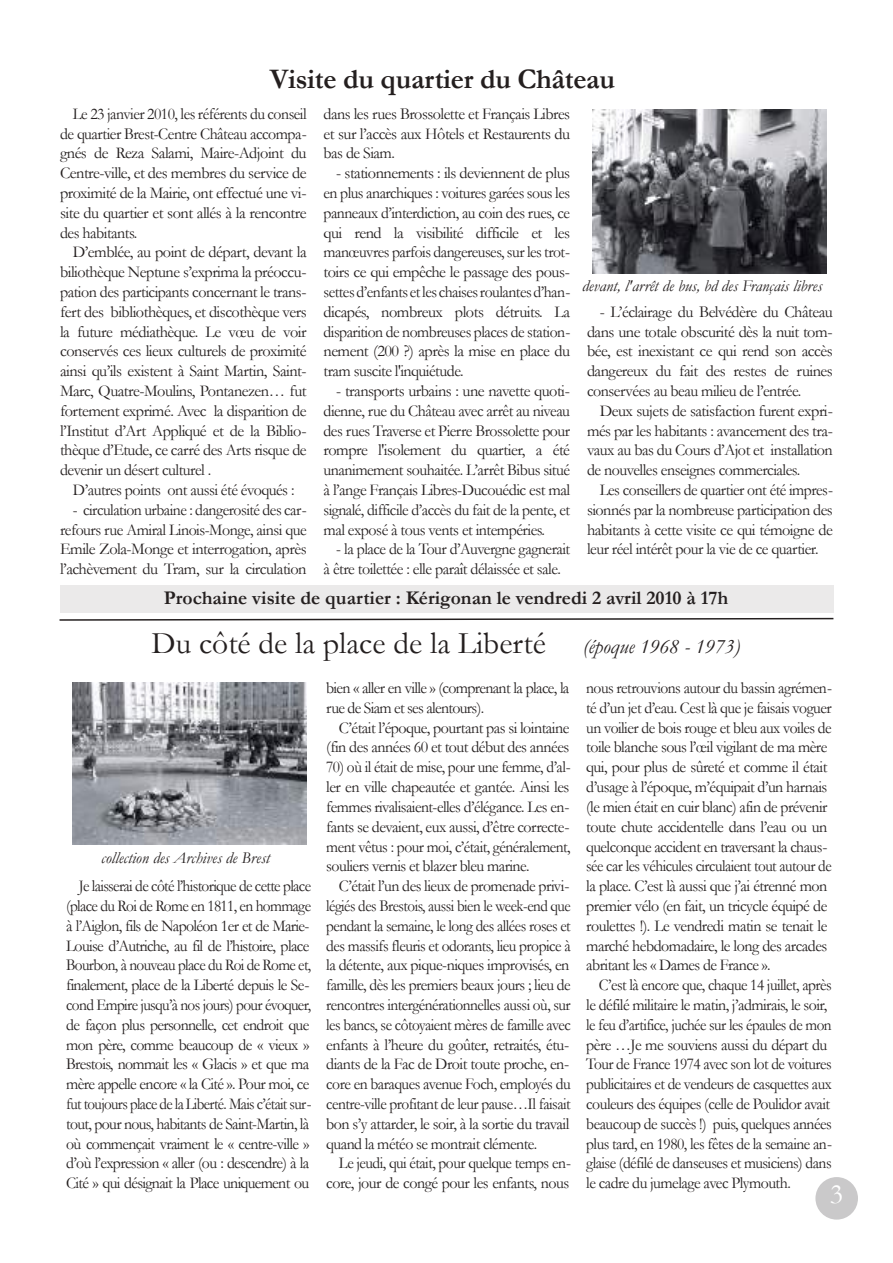
<style>
.page{position:relative;width:893px;height:1263px;background:#fff}
.page>*{position:absolute;margin:0;border:0;box-sizing:border-box;transform-origin:0 0}
.t1{font:31.5px "Garamond";color:#241f1f}
.t2{font:700 28.5px "Garamond";letter-spacing:-.01em;color:#241f1f}
.t3{font:28.5px "Garamond";color:#fff}
.t4{font:700 19.5px "Garamond";color:#241f1f}
.t5{font:16.5px/19.8px "Garamond";letter-spacing:-.03em;color:#241f1f;text-align:justify}
.t6{font:16.5px/19.8px "Garamond";letter-spacing:-.03em;color:#241f1f;scale:.94 1}
.t7{font:16.5px/19.8px "Garamond";letter-spacing:-.03em;color:#241f1f;scale:.96 1}
.t8{font:16.5px/19.8px "Garamond";letter-spacing:-.03em;color:#241f1f;text-align:justify;scale:.93 1}
.t9{font:16.5px/19.8px "Garamond";letter-spacing:-.03em;color:#241f1f;text-align:justify;scale:.95 1}
.t10{font:italic 16.5px "Garamond";color:#241f1f}
.s1{font-style:italic;font-size:21px}
</style>
<div class="page">
<svg style="left:59px;top:617px;width:775px;height:4px"></svg>
<div style="left:60px;top:585px;width:773px;height:28px;background:#ebeaea"></div>
<img style="left:592px;top:110px;width:234px;height:164px">
<div style="left:815px;top:1177px;width:43px;height:42px;background:#cac9ca;border-radius:50%"></div>
<img style="left:72px;top:682px;width:234px;height:162px">
<h2 class="t2" style="left:270px;top:61px;width:347px">Visite du quartier du Château</h2>
<p class="t9" style="left:60px;top:103px;width:261px;text-indent:13px">Le 23 janvier 2010, les référents du conseil de quartier Brest-Centre Château accompa&shy;gnés de Reza Salami, Maire-Adjoint du Centre-ville, et des membres du service de proximité de la Mairie, ont effectué une vi&shy;site du quartier et sont allés à la rencontre des habitants.</p>
<p class="t5" style="left:60px;top:242px;width:248px;text-indent:13px">D’emblée, au point de départ, devant la biliothèque Neptune s’exprima la préoccu&shy;pation des participants concernant le trans&shy;fert des bibliothèques, et discothèque vers la future médiathèque. Le vœu de voir conservés ces lieux culturels de proximité ainsi qu’ils existent à Saint Martin, Saint-Marc, Quatre-Moulins, Pontanezen… fut fortement exprimé. Avec la disparition de l’Institut d’Art Appliqué et de la Biblio&shy;thèque d’Etude, ce carré des Arts risque de devenir un désert culturel .</p>
<p class="t5" style="left:73px;top:479px;width:223px">D’autres points ont aussi été évoqués :</p>
<p class="t9" style="left:60px;top:499px;width:261px;text-indent:13px">- circulation urbaine : dangerosité des car&shy;refours rue Amiral Linois-Monge, ainsi que Emile Zola-Monge et interrogation, après l’achèvement du Tram, sur la circulation</p>
<p class="t5" style="left:324px;top:103px;width:248px">dans les rues Brossolette et Français Libres et sur l’accès aux Hôtels et Restaurents du bas de Siam.</p>
<p class="t5" style="left:324px;top:163px;width:248px;text-indent:13px">- stationnements : ils deviennent de plus en plus anarchiques : voitures garées sous les panneaux d’interdiction, au coin des rues, ce qui rend la visibilité difficile et les manœuvres parfois dangereuses, sur les trot&shy;toirs ce qui empêche le passage des pous&shy;settesd’enfants etles chaisesroulantesd’han&shy;dicapés, nombreux plots détruits. La disparition de nombreuses places de station&shy;nement (200 ?) après la mise en place du tram suscite l'inquiétude.</p>
<p class="t5" style="left:324px;top:380px;width:248px;text-indent:13px">- transports urbains : une navette quoti&shy;dienne, rue du Château avec arrêt au niveau des rues Traverse et Pierre Brossolette pour rompre l'isolement du quartier, a été unanimement souhaitée. L’arrêt Bibus situé à l’ange Français Libres-Ducouédic est mal signalé, difficile d’accès du fait de la pente, et mal exposé à tous vents et intempéries.</p>
<p class="t7" style="left:324px;top:539px;width:258px;text-indent:13px">- la place de la Tour d’Auvergne gagnerait à être toilettée : elle paraît délaissée et sale.</p>
<p class="t10" style="left:582px;top:276px;width:241px">devant, l'arrêt de bus, bd des Français libres</p>
<p class="t5" style="left:587px;top:301px;width:247px;text-indent:13px">- L’éclairage du Belvédère du Château dans une totale obscurité dès la nuit tom&shy;bée, est inexistant ce qui rend son accès dangereux du fait des restes de ruines conservées au beau milieu de l’entrée.</p>
<p class="t5" style="left:587px;top:400px;width:247px;text-indent:13px">Deux sujets de satisfaction furent expri&shy;més par les habitants : avancement des tra&shy;vaux au bas du Cours d’Ajot et installation de nouvelles enseignes commerciales.</p>
<p class="t9" style="left:587px;top:479px;width:261px;text-indent:13px">Les conseillers de quartier ont été impres&shy;sionnés par la nombreuse participation des habitants à cette visite ce qui témoigne de leur réel intérêt pour la vie de ce quartier.</p>
<p class="t4" style="left:164px;top:585px;width:566px">Prochaine visite de quartier : Kérigonan le vendredi 2 avril 2010 à 17h</p>
<h1 class="t1" style="left:152px;top:624px;width:590px">Du côté de la place de la Liberté <span class="s1">(époque 1968 - 1973)</span></h1>
<p class="t10" style="left:101px;top:847px;width:170px">collection des Archives de Brest</p>
<p class="t6" style="left:66px;top:875px;width:263px;text-indent:13px">Je laisserai de côté l’historique de cette place (place du Roi de Rome en 1811, en hommage à l’Aiglon, fils de Napoléon 1er et de Marie-Louise d’Autriche, au fil de l’histoire, place Bourbon, à nouveau place du Roi de Rome et, finalement, place de la Liberté depuis le Se&shy;cond Empire jusqu’à nos jours) pour évoquer, de façon plus personnelle, cet endroit que mon père, comme beaucoup de « vieux » Brestois, nommait les « Glacis » et que ma mère appelle encore « la Cité ». Pour moi, ce fut toujours place de la Liberté. Mais c’était sur&shy;tout, pour nous, habitants de Saint-Martin, là où commençait vraiment le « centre-ville » d’où l’expression « aller (ou : descendre) à la Cité » qui désignait la Place uniquement ou</p>
<p class="t7" style="left:326px;top:677px;width:255px">bien « aller en ville » (comprenant la place, la rue de Siam et ses alentours).</p>
<p class="t5" style="left:326px;top:717px;width:245px;text-align:right">C’était l’époque, pourtant pas si lointaine (fin des années 60 et tout début des années</p>
<p class="t8" style="left:326px;top:757px;width:265px">70) où il était de mise, pour une femme, d’al&shy;ler en ville chapeautée et gantée. Ainsi les femmes rivalisaient-elles d’élégance. Les en&shy;fants se devaient, eux aussi, d’être correcte&shy;ment vêtus : pour moi, c’était, généralement, souliers vernis et blazer bleu marine.</p>
<p class="t7" style="left:326px;top:875px;width:256px;text-align:justify;text-indent:13px">C’était l’un des lieux de promenade privi&shy;légiés des Brestois, aussi bien le week-end que pendant la semaine, le long des allées roses et des massifs fleuris et odorants, lieu propice à la détente, aux pique-niques improvisés, en famille, dès les premiers beaux jours ; lieu de rencontres intergénérationnelles aussi où, sur les bancs, se côtoyaient mères de famille avec enfants à l’heure du goûter, retraités, étu&shy;diants de la Fac de Droit toute proche, en&shy;core en baraques avenue Foch, employés du centre-ville profitant de leur pause…Il faisait bon s’y attarder, le soir, à la sortie du travail quand la météo se montrait clémente.</p>
<p class="t6" style="left:326px;top:1153px;width:262px;text-align:right">Le jeudi, qui était, pour quelque temps en&shy;core, jour de congé pour les enfants, nous</p>
<p class="t6" style="left:586px;top:677px;width:263px">nous retrouvions autour du bassin agrémen&shy;té d’un jet d’eau. Cest là que je faisais voguer un voilier de bois rouge et bleu aux voiles de toile blanche sous l’œil vigilant de ma mère qui, pour plus de sûreté et comme il était d’usage à l’époque, m’équipait d’un harnais (le mien était en cuir blanc) afin de prévenir toute chute accidentelle dans l’eau ou un quelconque accident en traversant la chaus&shy;sée car les véhicules circulaient tout autour de la place. C’est là aussi que j’ai étrenné mon premier vélo (en fait, un tricycle équipé de roulettes !). Le vendredi matin se tenait le marché hebdomadaire, le long des arcades abritant les « Dames de France ».</p>
<p class="t8" style="left:586px;top:974px;width:266px;text-align:left;text-indent:13px">C’est là encore que, chaque 14 juillet, après le défilé militaire le matin, j’admirais, le soir, le feu d’artifice, juchée sur les épaules de mon père …Je me souviens aussi du départ du Tour de France 1974 avec son lot de voitures publicitaires et de vendeurs de casquettes aux couleurs des équipes (celle de Poulidor avait beaucoup de succès !) puis, quelques années plus tard, en 1980, les fêtes de la semaine an&shy;glaise (défilé de danseuses et musiciens) dans le cadre du jumelage avec Plymouth.</p>
<h2 class="t3" style="left:830px;top:1176px;width:15px">3</h2>
</div>
